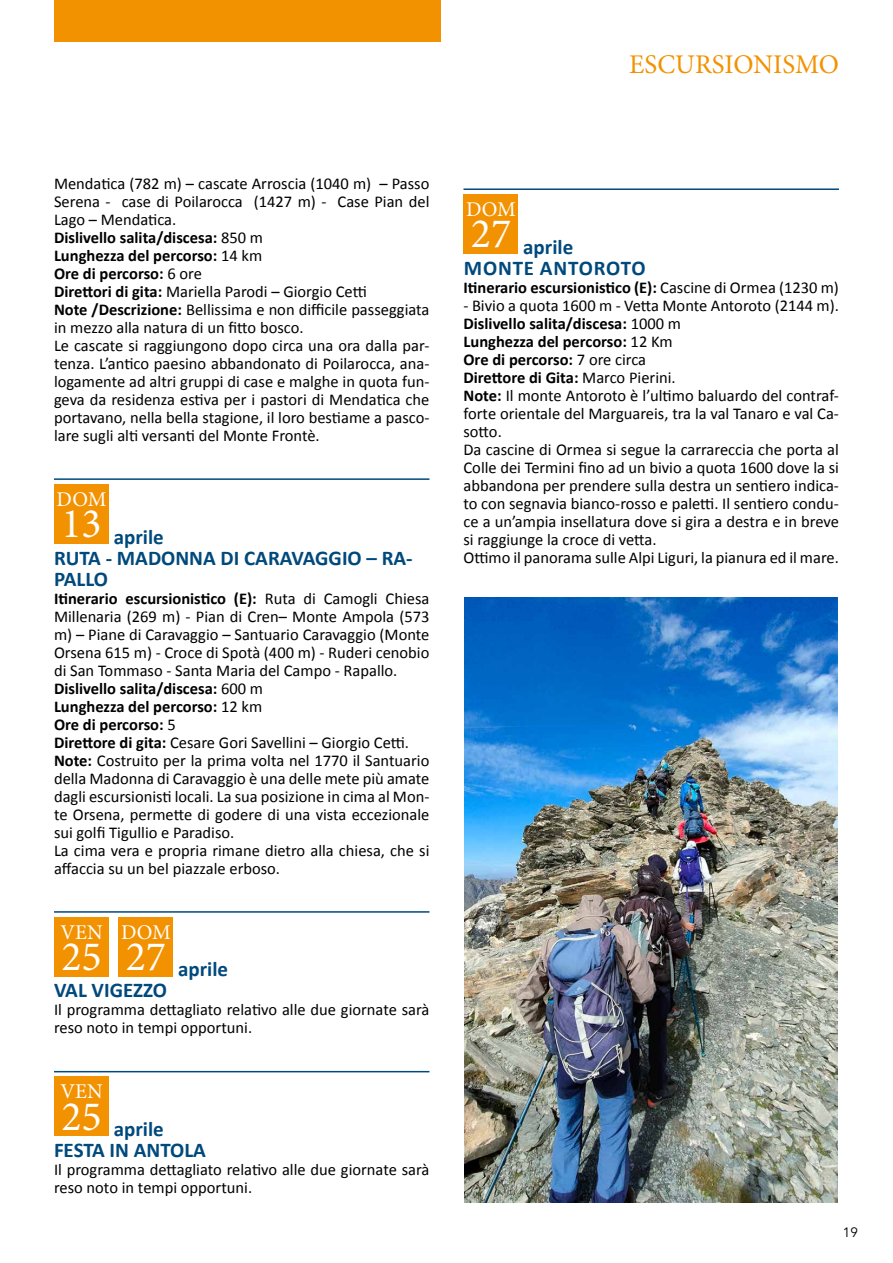
<style>
.page{position:relative;width:893px;height:1263px;background:#fff}
.page>*{position:absolute;margin:0;border:0;box-sizing:border-box;transform-origin:0 0}
.t1{font:42px "Minion Pro";color:#fff}
.t2{font:27px "Minion Pro";color:#f39200}
.t3{font:700 21px/21px "Calibri";color:#00497c}
.t4{font:700 21px/21px "Calibri";letter-spacing:.025em;color:#00497c}
.t5{font:21px "Minion Pro";color:#fff}
.t6{font:16.5px/18px "Calibri";color:#000}
.t7{font:700 16.5px "Calibri";color:#000}
.t8{font:13.5px "Avenir";color:#000}
.s1{font-weight:700}
.s2{font-weight:400}
</style>
<div class="page">
<div style="left:54px;top:0;width:386px;height:42px;background:#f39200"></div>
<hr style="left:54px;top:478px;width:375px;height:2px;background:#00497c">
<hr style="left:54px;top:911px;width:375px;height:2px;background:#00497c">
<hr style="left:54px;top:1071px;width:375px;height:1px;background:#00497c">
<div style="left:54px;top:484px;width:55px;height:60px;background:#f39200"></div>
<div style="left:54px;top:917px;width:55px;height:59px;background:#f39200"></div>
<div style="left:118px;top:917px;width:55px;height:59px;background:#f39200"></div>
<div style="left:54px;top:1076px;width:55px;height:60px;background:#f39200"></div>
<hr style="left:463px;top:188px;width:376px;height:2px;background:#00497c">
<div style="left:463px;top:194px;width:55px;height:60px;background:#f39200"></div>
<img style="left:465px;top:597px;width:372px;height:605px">
<h2 class="t2" style="left:629px;top:53px;width:211px">ESCURSIONISMO</h2>
<p class="t6" style="left:54px;top:174px;width:377px">Mendatica (782 m) – cascate Arroscia (1040 m) – Passo Serena - case di Poilarocca (1427 m) - Case Pian del Lago – Mendatica.<br><span class="s1">Dislivello salita/discesa:</span> 850 m<br><span class="s1">Lunghezza del percorso:</span> 14 km<br><span class="s1">Ore di percorso:</span> 6 ore<br><span class="s1">Direttori di gita:</span> Mariella Parodi – Giorgio Cetti<br><span class="s1">Note /Descrizione:</span> Bellissima e non difficile passeggiata in mezzo alla natura di un fitto bosco.<br>Le cascate si raggiungono dopo circa una ora dalla par&shy;tenza. L’antico paesino abbandonato di Poilarocca, ana&shy;logamente ad altri gruppi di case e malghe in quota fun&shy;geva da residenza estiva per i pastori di Mendatica che portavano, nella bella stagione, il loro bestiame a pasco&shy;lare sugli alti versanti del Monte Frontè.</p>
<p class="t5" style="left:57px;top:490px;width:51px">DOM</p>
<p class="t3" style="left:54px;top:525px;width:360px;text-indent:7px"><sup>13</sup> aprile<br>RUTA - MADONNA DI CARAVAGGIO – RA-<br>PALLO</p>
<p class="t6" style="left:54px;top:589px;width:377px"><span class="s1">Itinerario escursionistico (E):</span> Ruta di Camogli Chiesa Millenaria (269 m) - Pian di Cren– Monte Ampola (573 m) – Piane di Caravaggio – Santuario Caravaggio (Monte Orsena 615 m) - Croce di Spotà (400 m) - Ruderi cenobio di San Tommaso - Santa Maria del Campo - Rapallo.<br><span class="s1">Dislivello salita/discesa:</span> 600 m<br><span class="s1">Lunghezza del percorso:</span> 12 km<br><span class="s1">Ore di percorso:</span> 5<br><span class="s1">Direttore di gita:</span> Cesare Gori Savellini – Giorgio Cetti.<br><span class="s1">Note:</span> Costruito per la prima volta nel 1770 il Santuario della Madonna di Caravaggio è una delle mete più amate dagli escursionisti locali. La sua posizione in cima al Mon&shy;te Orsena, permette di godere di una vista eccezionale sui golfi Tigullio e Paradiso.<br>La cima vera e propria rimane dietro alla chiesa, che si affaccia su un bel piazzale erboso.</p>
<p class="t5" style="left:121px;top:923px;width:51px">DOM</p>
<p class="t3" style="left:54px;top:958px;width:176px;text-indent:72px"><sup>27</sup> aprile<br>VAL VIGEZZO</p>
<p class="t6" style="left:54px;top:1000px;width:377px">Il programma dettagliato relativo alle due giornate sarà reso noto in tempi opportuni.</p>
<p class="t5" style="left:60px;top:923px;width:44px">VEN</p>
<h1 class="t1" style="left:61px;top:938px;width:42px">25</h1>
<p class="t5" style="left:60px;top:1082px;width:44px">VEN</p>
<p class="t3" style="left:54px;top:1118px;width:153px;text-indent:7px"><sup>25</sup> aprile<br>FESTA IN ANTOLA</p>
<p class="t6" style="left:54px;top:1160px;width:377px">Il programma dettagliato relativo alle due giornate sarà reso noto in tempi opportuni.</p>
<p class="t5" style="left:466px;top:200px;width:51px">DOM</p>
<p class="t4" style="left:464px;top:235px;width:183px;text-indent:7px"><sup>27</sup> aprile<br>MONTE ANTOROTO</p>
<p class="t7" style="left:463px;top:276px;width:377px">Itinerario escursionistico (E): <span class="s2">Cascine di Ormea (1230 m)</span></p>
<p class="t6" style="left:463px;top:296px;width:377px">- Bivio a quota 1600 m - Vetta Monte Antoroto (2144 m).<br><span class="s1">Dislivello salita/discesa:</span> 1000 m<br><span class="s1">Lunghezza del percorso:</span> 12 Km<br><span class="s1">Ore di percorso:</span> 7 ore circa<br><span class="s1">Direttore di Gita:</span> Marco Pierini.<br><span class="s1">Note:</span> Il monte Antoroto è l’ultimo baluardo del contraf&shy;forte orientale del Marguareis, tra la val Tanaro e val Ca&shy;sotto.<br>Da cascine di Ormea si segue la carrareccia che porta al Colle dei Termini fino ad un bivio a quota 1600 dove la si abbandona per prendere sulla destra un sentiero indica&shy;to con segnavia bianco-rosso e paletti. Il sentiero condu&shy;ce a un’ampia insellatura dove si gira a destra e in breve si raggiunge la croce di vetta.<br>Ottimo il panorama sulle Alpi Liguri, la pianura ed il mare.</p>
<p class="t8" style="left:843px;top:1224px;width:17px">19</p>
</div>
